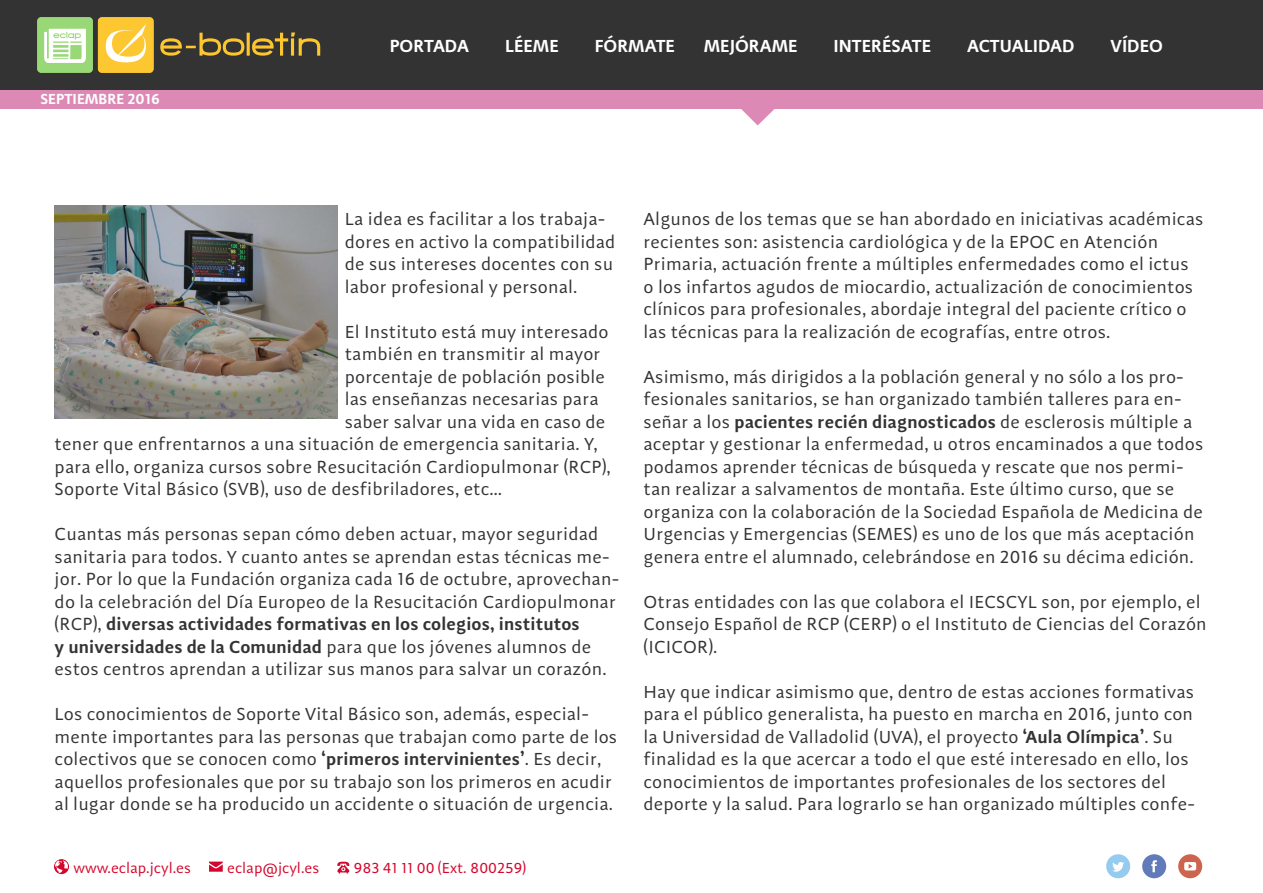
<style>
.page{position:relative;width:1263px;height:893px;background:#fff}
.page>*{position:absolute;margin:0;border:0;box-sizing:border-box;transform-origin:0 0}
.t1{font:18px/22.5px "Adagio Sans";letter-spacing:.01em;color:#333}
.t2{font:600 18px "Adagio Sans";color:#fff}
.t3{font:15px "Adagio Sans";color:#d5062c}
.t4{font:600 15px "Adagio Sans";color:#fff}
.s1{font-weight:600}
</style>
<div class="page">
<div style="left:0;top:90px;width:1263px;height:18px;background:#dd89b5"></div>
<div style="left:0;top:0;width:1263px;height:90px;background:#333"></div>
<svg style="left:160px;top:32px;width:160px;height:24px"></svg>
<svg style="left:740px;top:108px;width:36px;height:17px"></svg>
<svg style="left:1106px;top:854px;width:24px;height:24px"></svg>
<svg style="left:1142px;top:854px;width:24px;height:24px"></svg>
<svg style="left:1178px;top:854px;width:24px;height:24px"></svg>
<div style="left:98px;top:17px;width:56px;height:56px;background:#fcc730;border-radius:4px"></div>
<svg style="left:106px;top:24px;width:40px;height:39px"></svg>
<div style="left:37px;top:17px;width:56px;height:56px;background:#98d877;border-radius:4px"></div>
<svg style="left:44px;top:28px;width:42px;height:35px"></svg>
<svg style="left:54px;top:859px;width:15px;height:15px"></svg>
<svg style="left:337px;top:862px;width:13px;height:12px"></svg>
<svg style="left:209px;top:862px;width:14px;height:10px"></svg>
<img style="left:54px;top:206px;width:283px;height:212px">
<p class="t4" style="left:40px;top:90px;width:121px">SEPTIEMBRE 2016</p>
<p class="t2" style="left:390px;top:34px;width:81px">PORTADA</p>
<p class="t2" style="left:505px;top:34px;width:55px">LÉEME</p>
<p class="t2" style="left:595px;top:34px;width:82px">FÓRMATE</p>
<p class="t2" style="left:704px;top:34px;width:95px">MEJÓRAME</p>
<p class="t2" style="left:833px;top:34px;width:99px">INTERÉSATE</p>
<p class="t2" style="left:967px;top:34px;width:109px">ACTUALIDAD</p>
<p class="t2" style="left:1110px;top:34px;width:54px">VÍDEO</p>
<p class="t1" style="left:345px;top:208px;width:272px">La idea es facilitar a los trabaja&shy;dores en activo la compatibilidad de sus intereses docentes con su labor profesional y personal.</p>
<p class="t1" style="left:345px;top:320px;width:265px">El Instituto está muy interesado</p>
<p class="t1" style="left:345px;top:343px;width:257px">también en transmitir al mayor</p>
<p class="t1" style="left:345px;top:365px;width:262px">porcentaje de población posible</p>
<p class="t1" style="left:345px;top:388px;width:255px">las enseñanzas necesarias para</p>
<p class="t1" style="left:345px;top:410px;width:262px">saber salvar una vida en caso de</p>
<p class="t1" style="left:55px;top:433px;width:544px">tener que enfrentarnos a una situación de emergencia sanitaria. Y,</p>
<p class="t1" style="left:55px;top:455px;width:558px">para ello, organiza cursos sobre Resucitación Cardiopulmonar (RCP),</p>
<p class="t1" style="left:55px;top:478px;width:449px">Soporte Vital Básico (SVB), uso de desfibriladores, etc…</p>
<p class="t1" style="left:55px;top:523px;width:566px">Cuantas más personas sepan cómo deben actuar, mayor seguridad sanitaria para todos. Y cuanto antes se aprendan estas técnicas me&shy;jor. Por lo que la Fundación organiza cada 16 de octubre, aprovechan&shy;do la celebración del Día Europeo de la Resucitación Cardiopulmonar (RCP), <span class="s1">diversas actividades formativas en los colegios, institutos<br>y universidades de la Comunidad</span> para que los jóvenes alumnos de estos centros aprendan a utilizar sus manos para salvar un corazón.</p>
<p class="t1" style="left:55px;top:703px;width:564px">Los conocimientos de Soporte Vital Básico son, además, especial&shy;mente importantes para las personas que trabajan como parte de los colectivos que se conocen como <span class="s1">‘primeros intervinientes’</span>. Es decir, aquellos profesionales que por su trabajo son los primeros en acudir al lugar donde se ha producido un accidente o situación de urgencia.</p>
<p class="t3" style="left:74px;top:858px;width:119px">www.eclap.jcyl.es</p>
<p class="t3" style="left:227px;top:858px;width:94px">eclap@jcyl.es</p>
<p class="t3" style="left:354px;top:858px;width:174px">983 41 11 00 (Ext. 800259)</p>
<p class="t1" style="left:643px;top:208px;width:561px">Algunos de los temas que se han abordado en iniciativas académicas recientes son: asistencia cardiológica y de la EPOC en Atención Primaria, actuación frente a múltiples enfermedades como el ictus<br>o los infartos agudos de miocardio, actualización de conocimientos clínicos para profesionales, abordaje integral del paciente crítico o las técnicas para la realización de ecografías, entre otros.</p>
<p class="t1" style="left:643px;top:365px;width:561px">Asimismo, más dirigidos a la población general y no sólo a los pro&shy;fesionales sanitarios, se han organizado también talleres para en&shy;señar a los <span class="s1">pacientes recién diagnosticados</span> de esclerosis múltiple a aceptar y gestionar la enfermedad, u otros encaminados a que todos podamos aprender técnicas de búsqueda y rescate que nos permi&shy;tan realizar a salvamentos de montaña. Este último curso, que se organiza con la colaboración de la Sociedad Española de Medicina de Urgencias y Emergencias (SEMES) es uno de los que más aceptación genera entre el alumnado, celebrándose en 2016 su décima edición.</p>
<p class="t1" style="left:643px;top:590px;width:565px">Otras entidades con las que colabora el IECSCYL son, por ejemplo, el<br>Consejo Español de RCP (CERP) o el Instituto de Ciencias del Corazón (ICICOR).</p>
<p class="t1" style="left:643px;top:680px;width:553px">Hay que indicar asimismo que, dentro de estas acciones formativas para el público generalista, ha puesto en marcha en 2016, junto con la Universidad de Valladolid (UVA), el proyecto <span class="s1">‘Aula Olímpica’</span>. Su finalidad es la que acercar a todo el que esté interesado en ello, los conocimientos de importantes profesionales de los sectores del deporte y la salud. Para lograrlo se han organizado múltiples confe-</p>
</div>
